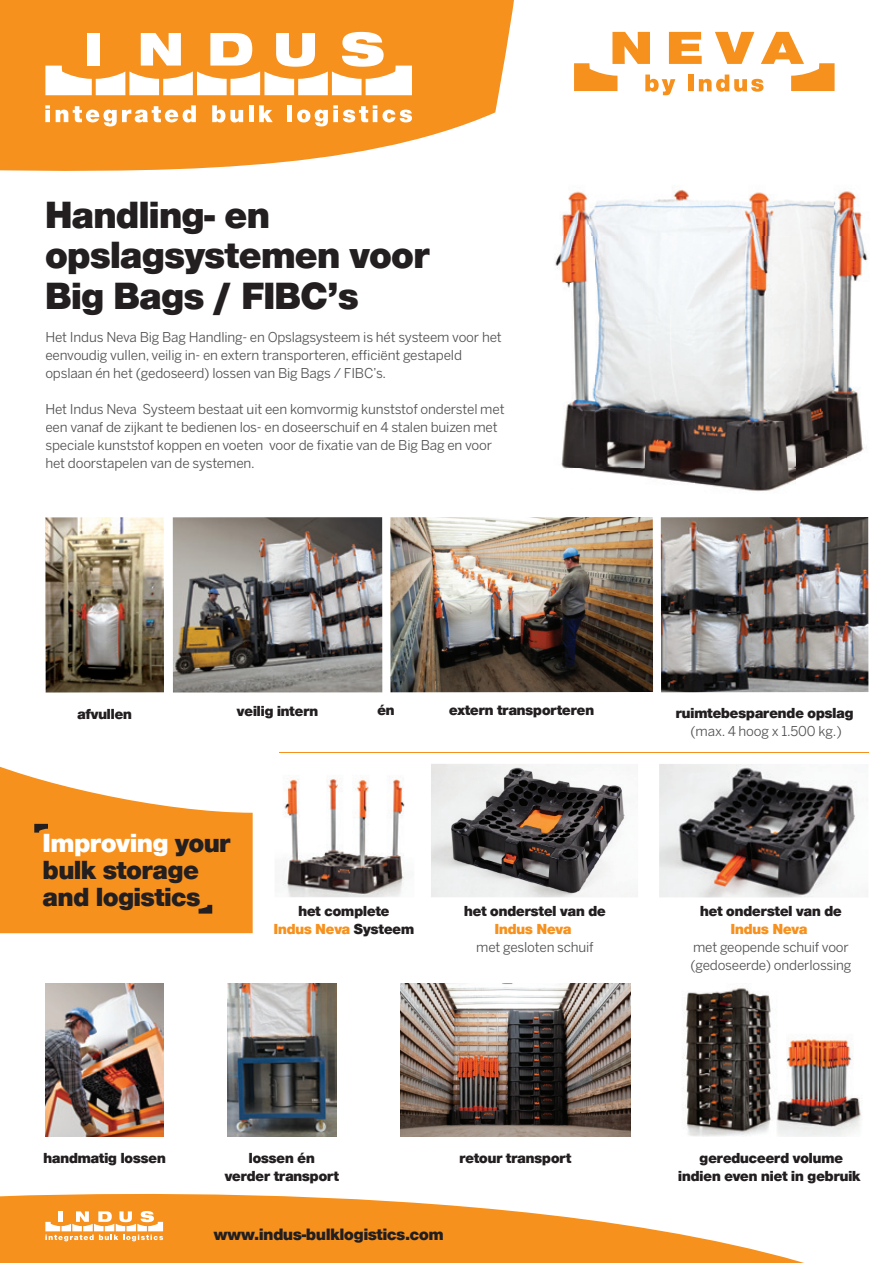
<style>
.page{position:relative;width:893px;height:1263px;background:#fff}
.page>*{position:absolute;margin:0;border:0;box-sizing:border-box;transform-origin:0 0}
.t1{font:39.15px/40.5px "Nimbus San Nov D Blac";color:#231f20}
.t2{font:27px/27px "Nimbus San Nov D Blac";color:#231f20}
.t3{font:16.95px "Nimbus San Nov D Blac";color:#231f20}
.t4{font:15px/18px "Nimbus San Nov D Blac";color:#231f20;text-align:center}
.t5{font:15px "Nimbus San Nov D Blac";color:#f6911e}
.t6{font:13.5px/18px "Benton Sans";letter-spacing:-.01em;color:#505052}
.s1{color:#fff}
.s2{color:#f6911e}
</style>
<div class="page">
<svg style="left:0;top:1193px;width:804px;height:70px;fill:#f6911e"></svg>
<svg style="left:574px;top:32px;width:261px;height:63px"></svg>
<svg style="left:0;top:0;width:514px;height:171px;background:#f7a13f"></svg>
<svg style="left:45px;top:32px;width:367px;height:63px"></svg>
<svg style="left:45px;top:105px;width:5px;height:17px"></svg>
<svg style="left:56px;top:105px;width:140px;height:21px"></svg>
<svg style="left:212px;top:105px;width:31px;height:17px"></svg>
<hr style="left:249px;top:105px;width:4px;height:17px;background:#fff">
<svg style="left:259px;top:105px;width:14px;height:17px"></svg>
<div style="left:287px;top:105px;width:5px;height:17px;background:#fff"></div>
<svg style="left:297px;top:105px;width:115px;height:21px"></svg>
<svg style="left:45px;top:1211px;width:118px;height:30px"></svg>
<svg style="left:0;top:766px;width:253px;height:167px;fill:#f6911e"></svg>
<svg style="left:199px;top:905px;width:13px;height:9px"></svg>
<svg style="left:34px;top:824px;width:14px;height:9px"></svg>
<img style="left:562px;top:189px;width:300px;height:36px">
<img style="left:562px;top:225px;width:25px;height:12px">
<img style="left:589px;top:225px;width:237px;height:12px">
<img style="left:826px;top:225px;width:42px;height:48px">
<img style="left:846px;top:273px;width:18px;height:186px">
<img style="left:555px;top:237px;width:291px;height:254px">
<img style="left:390px;top:517px;width:263px;height:175px">
<img style="left:545px;top:517px;width:108px;height:14px">
<img style="left:173px;top:517px;width:209px;height:175px">
<img style="left:45px;top:517px;width:119px;height:175px">
<img style="left:661px;top:517px;width:207px;height:175px">
<img style="left:281px;top:776px;width:124px;height:121px">
<img style="left:431px;top:764px;width:207px;height:133px">
<img style="left:659px;top:764px;width:209px;height:133px">
<img style="left:45px;top:983px;width:119px;height:153px">
<img style="left:227px;top:983px;width:109px;height:153px">
<img style="left:400px;top:983px;width:230px;height:153px">
<img style="left:683px;top:988px;width:178px;height:148px">
<hr style="left:279px;top:752px;width:589px;height:1px;background:#f6911e">
<h1 class="t1" style="left:45px;top:194px;width:386px">Handling- en opslagsystemen voor<br>Big Bags / FIBC’s</h1>
<p class="t6" style="left:45px;top:327px;width:458px">Het Indus Neva Big Bag Handling- en Opslagsysteem is hét systeem voor het eenvoudig vullen, veilig in- en extern transporteren, efficiënt gestapeld opslaan én het (gedoseerd) lossen van Big Bags / FIBC’s.</p>
<p class="t6" style="left:45px;top:399px;width:461px">Het Indus Neva Systeem bestaat uit een komvormig kunststof onderstel met een vanaf de zijkant te bedienen los- en doseerschuif en 4 stalen buizen met speciale kunststof koppen en voeten voor de fixatie van de Big Bag en voor het doorstapelen van de systemen.</p>
<p class="t4" style="left:377px;top:701px;width:19px">én</p>
<p class="t4" style="left:449px;top:701px;width:146px">extern transporteren</p>
<p class="t4" style="left:77px;top:705px;width:56px">afvullen</p>
<p class="t4" style="left:237px;top:702px;width:83px">veilig intern</p>
<p class="t4" style="left:676px;top:704px;width:179px">ruimtebesparende opslag</p>
<p class="t6" style="left:690px;top:722px;width:153px">(max. 4 hoog x 1.500 kg.)</p>
<h2 class="t2" style="left:43px;top:830px;width:189px"><span class="s1">Improving</span> your bulk storage and logistics</h2>
<p class="t4" style="left:274px;top:902px;width:142px">het complete<br><span class="s2">Indus Neva</span> Systeem</p>
<p class="t4" style="left:464px;top:902px;width:143px">het onderstel van de</p>
<p class="t5" style="left:495px;top:921px;width:78px">Indus Neva</p>
<p class="t6" style="left:476px;top:938px;width:119px">met gesloten schuif</p>
<p class="t4" style="left:700px;top:902px;width:143px">het onderstel van de</p>
<p class="t5" style="left:731px;top:921px;width:78px">Indus Neva</p>
<p class="t6" style="left:690px;top:938px;width:163px">met geopende schuif voor (gedoseerde) onderlossing</p>
<p class="t4" style="left:44px;top:1149px;width:124px">handmatig lossen</p>
<p class="t4" style="left:225px;top:1149px;width:116px">lossen én verder transport</p>
<p class="t4" style="left:459px;top:1149px;width:113px">retour transport</p>
<p class="t4" style="left:678px;top:1149px;width:184px">gereduceerd volume indien even niet in gebruik</p>
<p class="t3" style="left:214px;top:1224px;width:231px">www.indus-bulklogistics.com</p>
</div>
